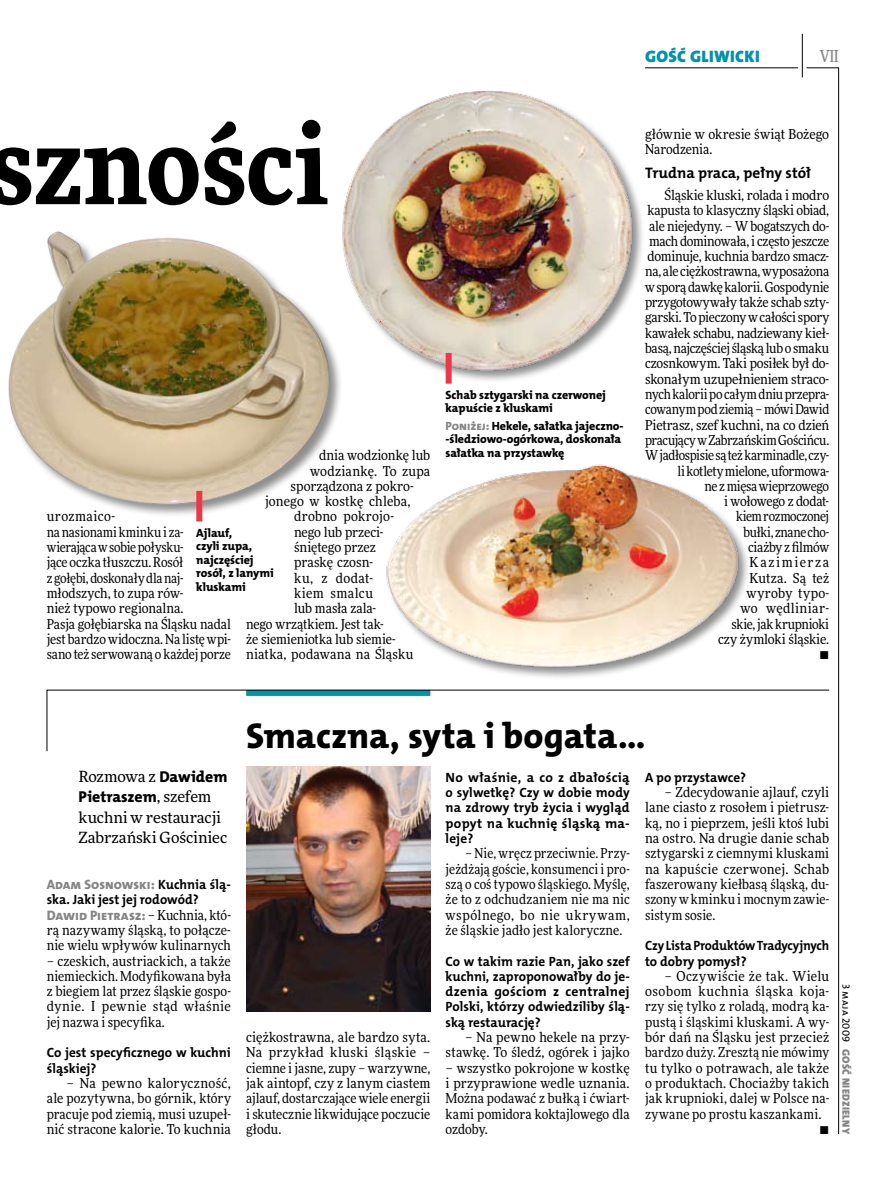
<style>
.page{position:relative;width:893px;height:1191px;background:#fff}
.page>*{position:absolute;margin:0;border:0;box-sizing:border-box;transform-origin:0 0}
.t1{font:900 108px "Freeday Narrow";color:#000}
.t2{font:36px "The Mix HP8 Ex Bld";color:#000}
.t3{font:16.65px "The Mix HP9 Blk";letter-spacing:.02em;color:#0093aa}
.t4{font:500 16.5px "Freeday Narrow";color:#858486;scale:.9 1}
.t5{font:15.75px "The Mix HP8 Ex Bld";color:#000}
.t6{font:15.45px/20.4px "Freeday News";letter-spacing:-.005em;color:#000}
.t7{font:15.3px "The Mix HP7 Bld";color:#000}
.t8{font:13.65px/15.3px "Freeday Narrow News";color:#000;text-align:justify}
.t9{font:13.65px "Freeday Narrow News";letter-spacing:.02em;color:#000}
.t10{font:13.65px "Freeday Narrow News";letter-spacing:.025em;color:#000}
.t11{font:13.65px "The Mix HP8 Ex Bld";color:#858486}
.t12{font:13.65px "Freeday Narrow News";letter-spacing:.035em;color:#000}
.t13{font:13.65px "Freeday Narrow News";letter-spacing:.03em;color:#000}
.t14{font:13.5px/15.3px "The Mix HP7 Bld";color:#000;text-align:justify}
.t15{font:13.5px/15.3px "The Mix HP7 Bld";color:#000;scale:.95 1}
.t16{font:13.5px "The Mix HP8 Ex Bld";color:#858486}
.t17{font:12px/13.5px "The Mix HP8 Ex Bld";letter-spacing:-.005em;color:#000}
.t18{font:10.5px "The Mix HP9 Blk";letter-spacing:.025em;color:#858486}
.t19{font:10.5px "The Mix HP5 Plain";letter-spacing:.025em;color:#000}
.s1{color:#858486}
.s2{font-family:"The Mix HP8 Ex Bld";font-size:15.75px}
.s3{font-family:"Freeday News";font-size:15.45px}
.s4{font-family:"The Mix HP7 Bld";color:#000}
.s5{font-family:"Freeday Narrow News";color:#000}
</style>
<div class="page">
<hr style="left:806px;top:68px;width:33px;height:1px;background:#000">
<hr style="left:645px;top:68px;width:153px;height:1px;background:#000">
<hr style="left:838px;top:68px;width:1px;height:1066px;background:#000">
<hr style="left:802px;top:34px;width:1px;height:43px;background:#000">
<svg style="left:47px;top:689px;width:783px;height:62px"></svg>
<img style="left:246px;top:766px;width:184px;height:245px">
<img style="left:8px;top:231px;width:332px;height:291px">
<div style="left:385px;top:464px;width:365px;height:215px;background:#000;opacity:.45"></div>
<img style="left:385px;top:464px;width:359px;height:212px">
<div style="left:340px;top:89px;width:304px;height:294px;background:#000;opacity:.45"></div>
<img style="left:327px;top:89px;width:312px;height:284px">
<div style="left:196px;top:491px;width:6px;height:30px;background:#eb3848"></div>
<div style="left:446px;top:353px;width:6px;height:31px;background:#eb3848"></div>
<p class="t3" style="left:645px;top:46px;width:116px">GOŚĆ GLIWICKI</p>
<p class="t4" style="left:820px;top:46px;width:22px">VII</p>
<h1 class="t1" style="left:-12px;top:95px;width:342px">szności</h1>
<p class="t8" style="left:319px;top:447px;width:113px">dnia wodzionkę lub</p>
<p class="t8" style="left:310px;top:463px;width:122px">wodziankę. To zupa</p>
<p class="t8" style="left:291px;top:478px;width:125px">sporządzona z pokro-</p>
<p class="t8" style="left:265px;top:493px;width:147px">jonego w kostkę chleba,</p>
<p class="t8" style="left:294px;top:509px;width:101px">drobno pokrojo-</p>
<p class="t8" style="left:294px;top:524px;width:91px">nego lub przeci-</p>
<p class="t8" style="left:294px;top:539px;width:83px">śniętego przez</p>
<p class="t8" style="left:294px;top:555px;width:80px">praskę czosn-</p>
<p class="t8" style="left:294px;top:570px;width:80px">ku, z dodat-</p>
<p class="t13" style="left:294px;top:585px;width:80px">kiem smalcu</p>
<p class="t8" style="left:294px;top:600px;width:83px">lub masła zala-</p>
<p class="t8" style="left:246px;top:616px;width:139px">nego wrzątkiem. Jest tak-</p>
<p class="t8" style="left:246px;top:631px;width:151px">że siemieniotka lub siemie-</p>
<p class="t8" style="left:246px;top:646px;width:169px">niatka, podawana na Śląsku</p>
<p class="t8" style="left:47px;top:509px;width:186px;text-align:left">urozmaico-<br>na nasionami kminku i za&shy;wierająca wsobie połysku-<br>jące oczka tłuszczu. Rosół<br>z gołębi, doskonały dla naj&shy;młodszych, to zupa rów-<br>nież typowo regionalna.<br>Pasja gołębiarska na Śląsku nadal jest bardzo widoczna. Na listę wpi&shy;sano też serwowaną o każdej porze</p>
<p class="t17" style="left:196px;top:526px;width:79px">Ajlauf,<br>czyli zupa, najczęściej rosół, z lanymi kluskami</p>
<p class="t17" style="left:446px;top:388px;width:162px">Schab sztygarski na czerwonej kapuście z kluskami</p>
<p class="t17" style="left:446px;top:419px;width:179px"><span class="s1">Poniżej:</span> Hekele, sałatka jajeczno--śledziowo-ogórkowa, doskonała sałatka na przystawkę</p>
<p class="t8" style="left:645px;top:126px;width:186px">głównie w okresie świąt Bożego<br>Narodzenia.</p>
<p class="t7" style="left:645px;top:163px;width:168px">Trudna praca, pełny stół</p>
<p class="t8" style="left:645px;top:187px;width:186px;text-align:right">Śląskie kluski, rolada i modro kapusta to klasyczny śląski obiad, ale niejedyny. – W bogatszych do&shy;mach dominowała, i często jeszcze dominuje, kuchnia bardzo smacz&shy;na, ale ciężkostrawna, wyposażona wsporą dawkę kalorii. Gospodynie przygotowywały także schab szty&shy;garski. Topieczony wcałości spory kawałek schabu, nadziewany kieł&shy;basą, najczęściej śląską lub o smaku czosnkowym. Taki posiłek był do&shy;skonałym uzupełnieniem straco&shy;nych kalorii pocałym dniu przepra&shy;cowanym pod ziemią – mówi Dawid<br>Pietrasz, szef kuchni, na co dzień pracujący wZabrzańskim Gościńcu.<br>Wjadłospisie sąteż karminadle, czy&shy;li kotlety mielone, uformowa-<br>ne zmięsa wieprzowego<br>i wołowego z dodat-<br>kiem rozmoczonej<br>bułki, znane cho-<br>ciażby zfilmów<br>Kazimierza<br>Kutza. Są też<br>wyroby typo-<br>wo wędliniar-<br>skie, jak krupnioki<br>czy żymloki śląskie.<br>•</p>
<p class="t6" style="left:79px;top:765px;width:150px">Rozmowa z <span class="s2">Dawidem</span></p>
<p class="t5" style="left:79px;top:786px;width:134px">Pietraszem<span class="s3">, szefem</span></p>
<p class="t6" style="left:79px;top:806px;width:150px">kuchni w restauracji<br>Zabrzański Gościniec</p>
<p class="t16" style="left:47px;top:875px;width:186px">Adam Sosnowski: <span class="s4">Kuchnia ślą-</span></p>
<p class="t14" style="left:47px;top:892px;width:153px">ska. Jaki jest jej rodowód?</p>
<p class="t11" style="left:47px;top:906px;width:186px">Dawid Pietrasz: <span class="s5">– Kuchnia, któ-</span></p>
<p class="t8" style="left:47px;top:922px;width:186px">rą nazywamy śląską, to połącze&shy;nie wielu wpływów kulinarnych</p>
<p class="t8" style="left:47px;top:953px;width:186px">– czeskich, austriackich, a także niemieckich. Modyfikowana była z biegiem lat przez śląskie gospo&shy;dynie. I pewnie stąd właśnie jej nazwa i specyfika.</p>
<p class="t14" style="left:47px;top:1045px;width:186px">Co jest specyficznego w kuchni śląskiej?</p>
<p class="t8" style="left:47px;top:1075px;width:186px;text-indent:20px">– Na pewno kaloryczność, ale pozytywna, bo górnik, który pracuje pod ziemią, musi uzupeł&shy;nić stracone kalorie. To kuchnia</p>
<h2 class="t2" style="left:246px;top:712px;width:401px">Smaczna, syta i bogata…</h2>
<p class="t8" style="left:246px;top:1029px;width:186px">ciężkostrawna, ale bardzo syta.<br>Na przykład kluski śląskie – ciemne i jasne, zupy – warzywne, jak aintopf, czy z lanym ciastem ajlauf, dostarczające wiele energii iskutecznie likwidujące poczucie głodu.</p>
<p class="t14" style="left:446px;top:769px;width:186px">No właśnie, a co z dbałością o sylwetkę? Czy w dobie mody na zdrowy tryb życia i wygląd popyt na kuchnię śląską ma&shy;leje?</p>
<p class="t8" style="left:446px;top:845px;width:186px;text-indent:20px">– Nie, wręcz przeciwnie. Przy&shy;jeżdżają goście, konsumenci i pro&shy;szą o coś typowo śląskiego. Myślę, że to z odchudzaniem nie ma nic wspólnego, bo nie ukrywam, że śląskie jadło jest kaloryczne.</p>
<p class="t14" style="left:446px;top:953px;width:186px">Co w takim razie Pan, jako szef kuchni, zaproponowałby do je&shy;dzenia gościom z centralnej Polski, którzy odwiedziliby ślą&shy;ską restaurację?</p>
<p class="t8" style="left:446px;top:1029px;width:186px;text-align:right">– Na pewno hekele na przy&shy;stawkę. To śledź, ogórek i jajko</p>
<p class="t8" style="left:446px;top:1060px;width:186px">– wszystko pokrojone w kostkę i przyprawione wedle uznania.<br>Można podawać z bułką i ćwiart&shy;kami pomidora koktajlowego dla ozdoby.</p>
<p class="t14" style="left:645px;top:769px;width:103px">A po przystawce?</p>
<p class="t8" style="left:645px;top:784px;width:186px;text-indent:20px">– Zdecydowanie ajlauf, czyli lane ciasto z rosołem i pietrusz&shy;ką, no i pieprzem, jeśli ktoś lubi na ostro. Na drugie danie schab sztygarski z ciemnymi kluskami na kapuście czerwonej. Schab faszerowany kiełbasą śląską, du&shy;szony w kminku i mocnym zawie&shy;sistym sosie.</p>
<p class="t15" style="left:645px;top:938px;width:196px">Czy Lista Produktów Tradycyjnych to dobry pomysł?</p>
<p class="t10" style="left:665px;top:967px;width:166px">– Oczywiście że tak. Wielu</p>
<p class="t12" style="left:645px;top:983px;width:186px">osobom kuchnia śląska koja-</p>
<p class="t8" style="left:645px;top:998px;width:186px">rzy się tylko z roladą, modrą ka-</p>
<p class="t9" style="left:645px;top:1013px;width:186px">pustą i śląskimi kluskami. A wy-</p>
<p class="t8" style="left:645px;top:1029px;width:186px">bór dań na Śląsku jest przecież</p>
<p class="t8" style="left:645px;top:1044px;width:186px">bardzo duży. Zresztą nie mówimy</p>
<p class="t10" style="left:645px;top:1059px;width:186px">tu tylko o potrawach, ale także</p>
<p class="t9" style="left:645px;top:1074px;width:186px">o produktach. Chociażby takich</p>
<p class="t8" style="left:645px;top:1090px;width:186px">jak krupnioki, dalej w Polsce na-</p>
<p class="t9" style="left:645px;top:1105px;width:178px">zywane po prostu kaszankami.</p>
<p class="t8" style="left:819px;top:1121px;width:11px">•</p>
<p class="t19" style="left:853px;top:983px;width:60px;rotate:90deg">3 maja 2009</p>
<p class="t18" style="left:853px;top:1049px;width:86px;rotate:90deg">GOŚĆ NIEDZIELNY</p>
</div>
